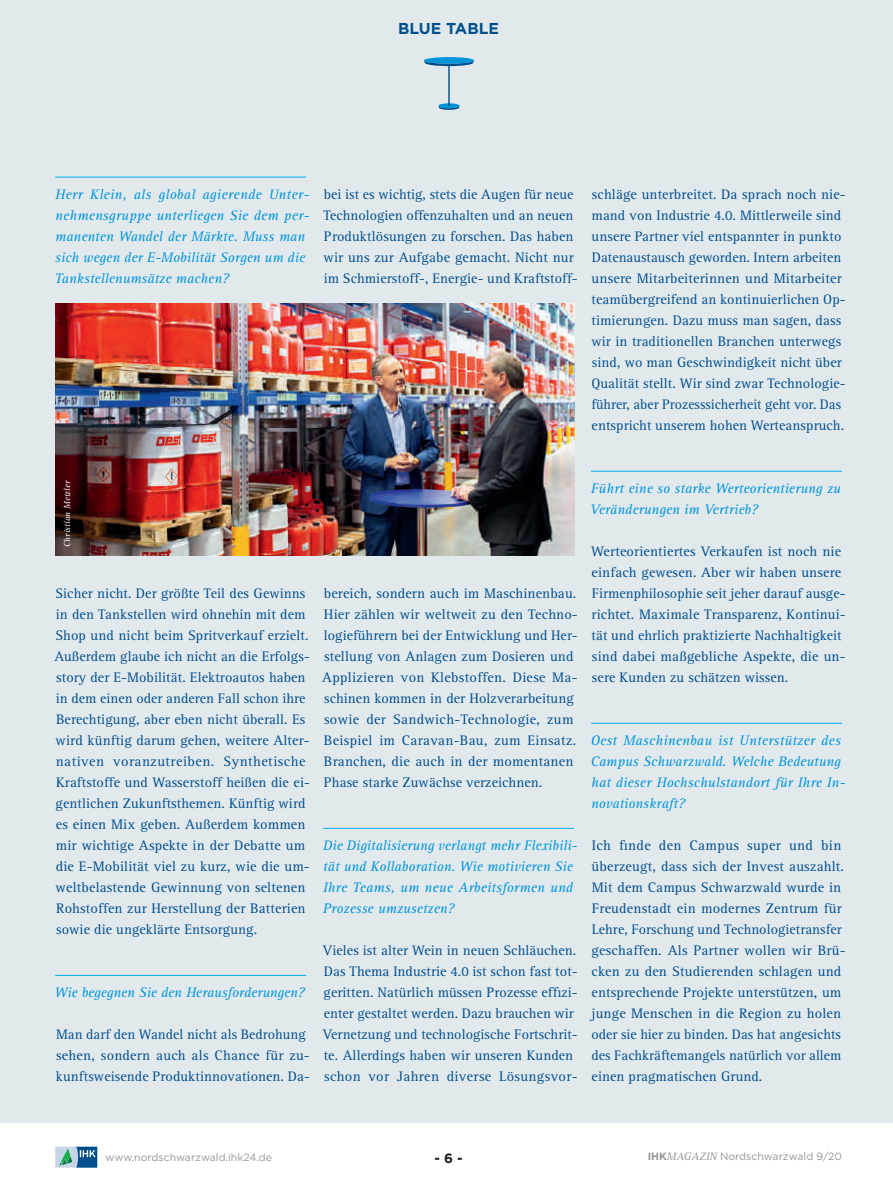
<style>
.page{position:relative;width:893px;height:1191px;background:#fff}
.page>*{position:absolute;margin:0;border:0;box-sizing:border-box;transform-origin:0 0}
.t1{font:700 15.75px "Gotham";color:#004f8c}
.t2{font:14.25px/21px "Rotis Serif Std";letter-spacing:.005em;color:#004f8c}
.t3{font:italic 14.25px/21px "Rotis Serif Std";letter-spacing:.005em;color:#0095d9}
.t4{font:700 13.5px "Gotham";color:#231f20}
.t5{font:10.5px "Gotham";color:#939598}
.t6{font:italic 9px "Rotis Serif Std";letter-spacing:.005em;color:#fff}
.s1{font-weight:700}
.s2{font-family:"Rotis Serif Std";font-style:italic;font-size:11.1px}
</style>
<div class="page">
<div style="left:0;top:0;width:893px;height:1123px;background:#e2e9ed"></div>
<svg style="left:424px;top:57px;width:50px;height:53px"></svg>
<svg style="left:55px;top:1146px;width:42px;height:21px"></svg>
<hr style="left:55px;top:177px;width:251px;height:1px;background:#00aeef">
<hr style="left:55px;top:975px;width:251px;height:1px;background:#00aeef">
<hr style="left:323px;top:828px;width:251px;height:1px;background:#00aeef">
<hr style="left:591px;top:471px;width:251px;height:1px;background:#00aeef">
<hr style="left:591px;top:723px;width:251px;height:1px;background:#00aeef">
<img style="left:55px;top:304px;width:519px;height:252px">
<p class="t1" style="left:398px;top:18px;width:102px">BLUE TABLE</p>
<p class="t3" style="left:55px;top:184px;width:256px">Herr Klein, als global agierende Unter&shy;nehmensgruppe unterliegen Sie dem per&shy;manenten Wandel der Märkte. Muss man sich wegen der E-Mobilität Sorgen um die Tankstellenumsätze machen?</p>
<p class="t2" style="left:323px;top:184px;width:256px">bei ist es wichtig, stets die Augen für neue Technologien offenzuhalten und an neuen Produktlösungen zu forschen. Das haben wir uns zur Aufgabe gemacht. Nicht nur im Schmierstoff-, Energie- und Kraftstoff-</p>
<p class="t2" style="left:591px;top:184px;width:256px">schläge unterbreitet. Da sprach noch nie&shy;mand von Industrie 4.0. Mittlerweile sind unsere Partner viel entspannter in punkto Datenaustausch geworden. Intern arbeiten unsere Mitarbeiterinnen und Mitarbeiter teamübergreifend an kontinuierlichen Op&shy;timierungen. Dazu muss man sagen, dass wir in traditionellen Branchen unterwegs sind, wo man Geschwindigkeit nicht über Qualität stellt. Wir sind zwar Technologie&shy;führer, aber Prozesssicherheit geht vor. Das entspricht unserem hohen Werteanspruch.</p>
<p class="t6" style="left:62px;top:547px;width:68px;rotate:-90deg">Christian Metzler</p>
<p class="t2" style="left:54px;top:583px;width:257px">Sicher nicht. Der größte Teil des Gewinns in den Tankstellen wird ohnehin mit dem Shop und nicht beim Spritverkauf erzielt.<br>Außerdem glaube ich nicht an die Erfolgs&shy;story der E-Mobilität. Elektroautos haben in dem einen oder anderen Fall schon ihre Berechtigung, aber eben nicht überall. Es wird künftig darum gehen, weitere Alter&shy;nativen voranzutreiben. Synthetische Kraftstoffe und Wasserstoff heißen die ei&shy;gentlichen Zukunftsthemen. Künftig wird es einen Mix geben. Außerdem kommen mir wichtige Aspekte in der Debatte um die E-Mobilität viel zu kurz, wie die um&shy;weltbelastende Gewinnung von seltenen Rohstoffen zur Herstellung der Batterien sowie die ungeklärte Entsorgung.</p>
<p class="t3" style="left:55px;top:982px;width:252px">Wie begegnen Sie den Herausforderungen?</p>
<p class="t2" style="left:56px;top:1024px;width:255px">Man darf den Wandel nicht als Bedrohung sehen, sondern auch als Chance für zu&shy;kunftsweisende Produktinnovationen. Da-</p>
<p class="t2" style="left:322px;top:583px;width:257px">bereich, sondern auch im Maschinenbau.<br>Hier zählen wir weltweit zu den Techno&shy;logieführern bei der Entwicklung und Her&shy;stellung von Anlagen zum Dosieren und Applizieren von Klebstoffen. Diese Ma&shy;schinen kommen in der Holzverarbeitung sowie der Sandwich-Technologie, zum Beispiel im Caravan-Bau, zum Einsatz.<br>Branchen, die auch in der momentanen Phase starke Zuwächse verzeichnen.</p>
<p class="t3" style="left:323px;top:835px;width:256px">Die Digitalisierung verlangt mehr Flexibili&shy;tät und Kollaboration. Wie motivieren Sie Ihre Teams, um neue Arbeitsformen und Prozesse umzusetzen?</p>
<p class="t2" style="left:323px;top:940px;width:256px">Vieles ist alter Wein in neuen Schläuchen.<br>Das Thema Industrie 4.0 ist schon fast tot&shy;geritten. Natürlich müssen Prozesse effizi&shy;enter gestaltet werden. Dazu brauchen wir Vernetzung und technologische Fortschrit&shy;te. Allerdings haben wir unseren Kunden schon vor Jahren diverse Lösungsvor-</p>
<p class="t3" style="left:590px;top:478px;width:252px">Führt eine so starke Werteorientierung zu<br>Veränderungen im Vertrieb?</p>
<p class="t2" style="left:591px;top:541px;width:256px">Werteorientiertes Verkaufen ist noch nie einfach gewesen. Aber wir haben unsere Firmenphilosophie seit jeher darauf ausge&shy;richtet. Maximale Transparenz, Kontinui&shy;tät und ehrlich praktizierte Nachhaltigkeit sind dabei maßgebliche Aspekte, die un&shy;sere Kunden zu schätzen wissen.</p>
<p class="t3" style="left:591px;top:730px;width:256px">Oest Maschinenbau ist Unterstützer des Campus Schwarzwald. Welche Bedeutung hat dieser Hochschulstandort für Ihre In&shy;novationskraft?</p>
<p class="t2" style="left:591px;top:835px;width:256px">Ich finde den Campus super und bin überzeugt, dass sich der Invest auszahlt.<br>Mit dem Campus Schwarzwald wurde in Freudenstadt ein modernes Zentrum für Lehre, Forschung und Technologietransfer geschaffen. Als Partner wollen wir Brü&shy;cken zu den Studierenden schlagen und entsprechende Projekte unterstützen, um junge Menschen in die Region zu holen oder sie hier zu binden. Das hat angesichts des Fachkräftemangels natürlich vor allem einen pragmatischen Grund.</p>
<p class="t5" style="left:106px;top:1151px;width:168px">www.nordschwarzwald.ihk24.de</p>
<p class="t4" style="left:435px;top:1148px;width:30px">- 6 -</p>
<p class="t5" style="left:648px;top:1150px;width:196px"><span class="s1">IHK</span><span class="s2">MAGAZIN</span> Nordschwarzwald 9/20</p>
</div>
